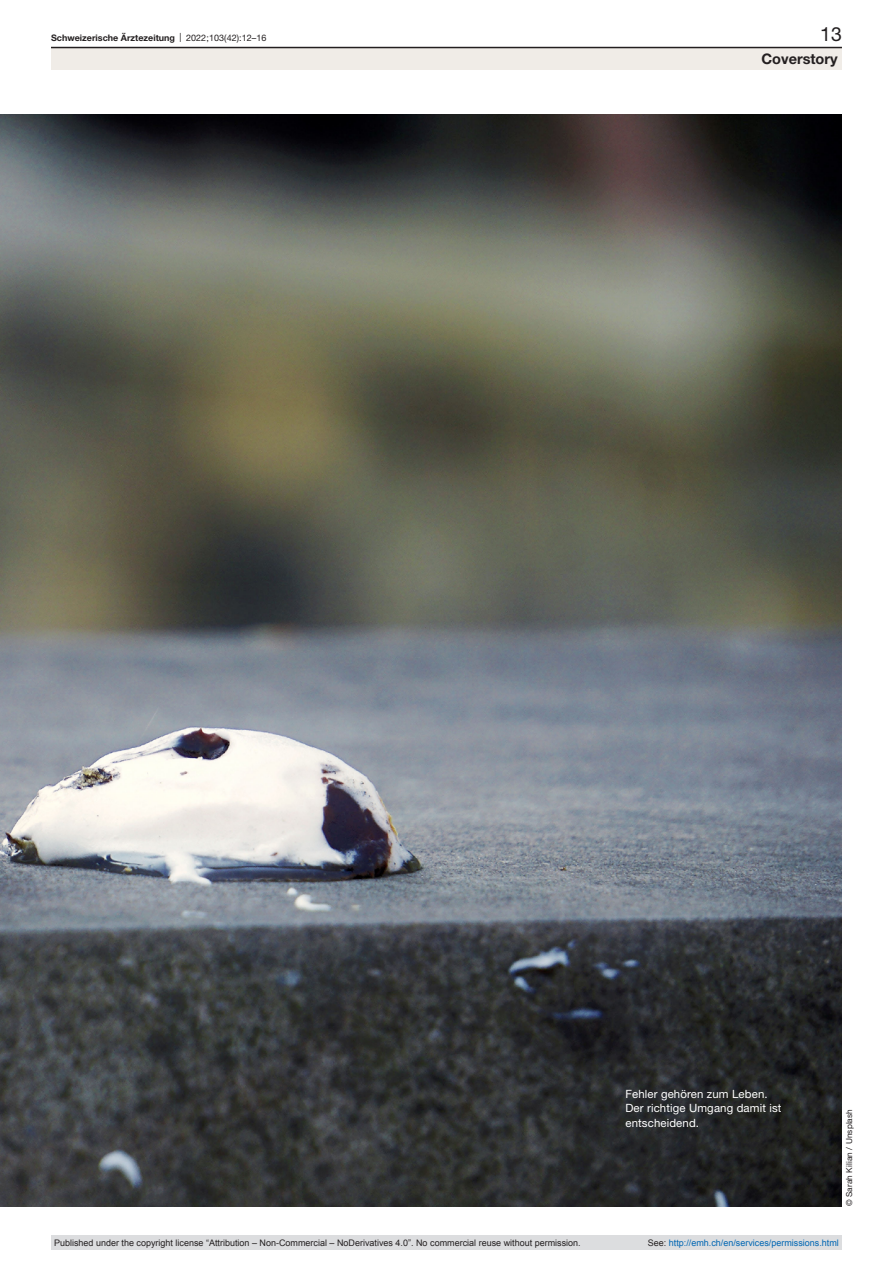
<style>
.page{position:relative;width:893px;height:1263px;background:#fff}
.page>*{position:absolute;margin:0;border:0;box-sizing:border-box;transform-origin:0 0}
.t1{font:19.5px "Helvetica Neue LT Pro";color:#231f20}
.t2{font:700 14.55px "Helvetica Neue LT Pro";color:#231f20}
.figure-caption{font:11.4px/14.2px "Helvetica Neue LT Pro";letter-spacing:.01em;color:#fff}
.t3{font:9px "Arial";color:#231f20}
.t4{font:9px "Arial";color:#0066b3}
.t5{font:700 9px "Helvetica Neue LT Pro";color:#231f20}
.credits{font:8.25px "Helvetica Neue LT Pro";letter-spacing:.01em;color:#231f20}
.s1{font-weight:400}
.s2{color:#231f20}
</style>
<div class="page">
<img style="left:0;top:115px;width:842px;height:1091px">
<div style="left:51px;top:48px;width:791px;height:22px;background:#f0ece7"></div>
<hr style="left:51px;top:47px;width:791px;height:1px;background:#231f20">
<div style="left:51px;top:1235px;width:791px;height:15px;background:#dcdddf"></div>
<p class="t5" style="left:51px;top:32px;width:217px">Schweizerische Ärztezeitung <span class="s1">| 2022;103(42):12–16</span></p>
<h1 class="t1" style="left:820px;top:22px;width:23px">13</h1>
<h2 class="t2" style="left:761px;top:49px;width:78px">Coverstory</h2>
<p class="figure-caption" style="left:625px;top:1087px;width:158px">Fehler gehören zum Leben.<br>Der richtige Umgang damit ist entscheidend.</p>
<p class="credits" style="left:844px;top:1206px;width:98px;rotate:-90deg">© Sarah Kilian / Unsplash</p>
<p class="t3" style="left:54px;top:1237px;width:528px">Published under the copyright license “Attribution – Non-Commercial – NoDerivatives 4.0”. No commercial reuse without permission.</p>
<p class="t4" style="left:648px;top:1237px;width:193px"><span class="s2">See:</span> http://emh.ch/en/services/permissions.html</p>
</div>
